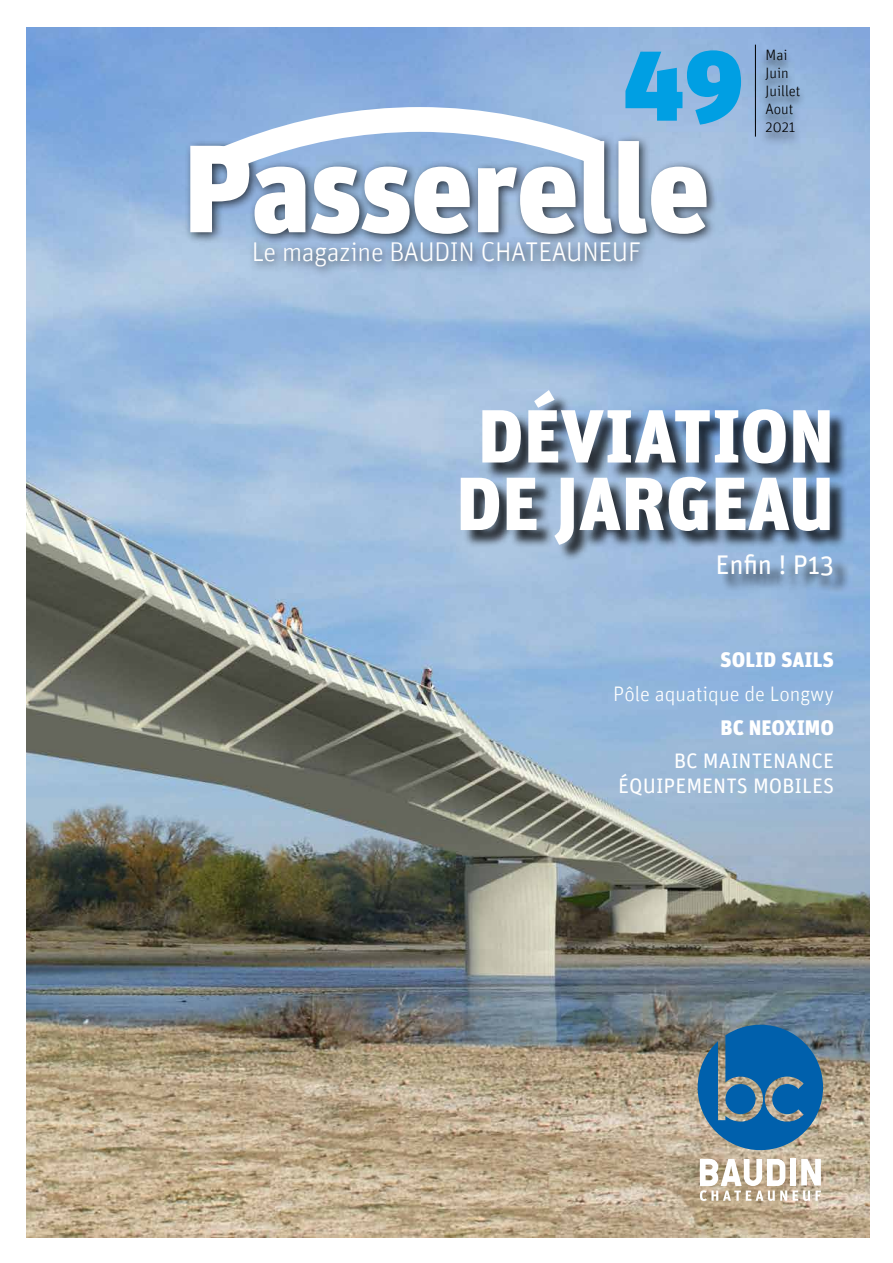
<style>
.page{position:relative;width:893px;height:1263px;background:#fff}
.page>*{position:absolute;margin:0;border:0;box-sizing:border-box;transform-origin:0 0}
.t1{font:124.05px "Unit Black TF";letter-spacing:-.01em;color:#fff}
.t2{font:900 99px "Unit";color:#009fe3}
.t3{font:900 75px/67.5px "Unit";color:#fff}
.t4{font:300 27px "Unit";letter-spacing:-.01em;color:#fff}
.t5{font:27px "Unit";color:#fff}
.t6{font:21px/25.2px "Unit";color:#fff;text-align:right}
.t7{font:300 21px "Unit";color:#fff}
.t8{font:900 21px "Unit";color:#fff}
.t9{font:300 15px/18px "Unit";color:#000}
</style>
<div class="page">
<img style="left:27px;top:28px;width:843px;height:1209px">
<div style="left:184px;top:135px;width:535px;height:143px;background:#000;opacity:.7"></div>
<svg style="left:196px;top:95px;width:432px;height:95px"></svg>
<hr style="left:755px;top:45px;width:1px;height:92px;background:#000">
<div style="left:759px;top:49px;width:48px;height:98px;background:#000;opacity:.75"></div>
<div style="left:463px;top:394px;width:388px;height:200px;background:#000;opacity:.75"></div>
<svg style="left:700px;top:1159px;width:121px;height:42px"></svg>
<svg style="left:698px;top:1025px;width:125px;height:125px;background:#39749e"></svg>
<div style="left:725px;top:1084px;width:31px;height:30px;background:#0060ac;border-radius:50%"></div>
<h2 class="t2" style="left:622px;top:19px;width:123px">49</h2>
<p class="t9" style="left:766px;top:46px;width:36px">Mai<br>Juin<br>Juillet<br>Aout<br>2021</p>
<h1 class="t1" style="left:183px;top:112px;width:529px">Passerelle</h1>
<p class="t4" style="left:252px;top:236px;width:391px">Le magazine BAUDIN CHATEAUNEUF</p>
<h3 class="t3" style="left:456px;top:401px;width:379px">DÉVIATION<br>DE JARGEAU</h3>
<p class="t5" style="left:715px;top:548px;width:120px">Enfin ! P13</p>
<p class="t8" style="left:720px;top:647px;width:115px">SOLID SAILS</p>
<p class="t7" style="left:613px;top:681px;width:222px">Pôle aquatique de Longwy</p>
<p class="t8" style="left:721px;top:714px;width:115px">BC NEOXIMO</p>
<p class="t6" style="left:618px;top:748px;width:217px">BC MAINTENANCE<br>ÉQUIPEMENTS MOBILES</p>
</div>
